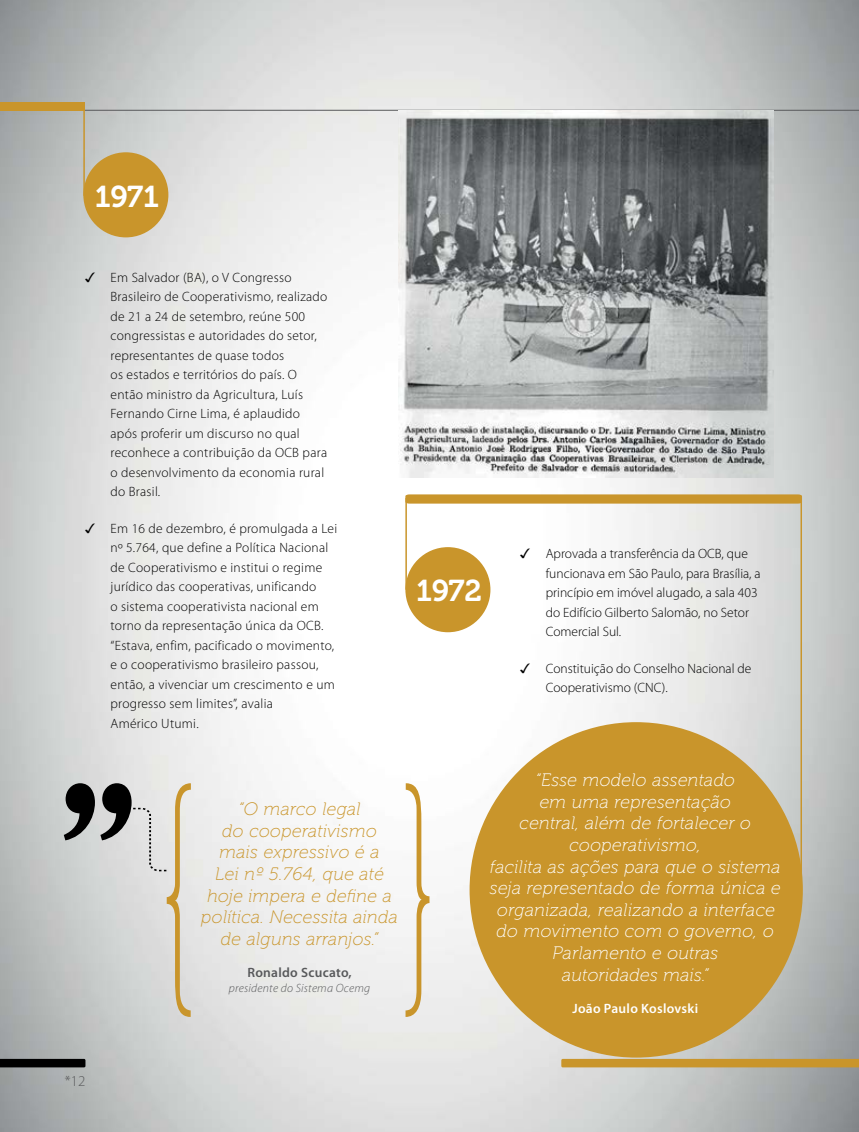
<style>
.page{position:relative;width:859px;height:1132px;background:#fff}
.page>*{position:absolute;margin:0;border:0;box-sizing:border-box;transform-origin:0 0}
.t1{font:30px "Museo 700";letter-spacing:-.015em;color:#fff}
.t2{font:italic 18px/21.6px "Museo 100";letter-spacing:.02em;color:#fff;text-align:center}
.t3{font:italic 18px/21.6px "Museo 100";letter-spacing:.02em;color:#c9952b;text-align:center}
.t4{font:300 15px "Myriad Pro";color:#58595b}
.t5{font:300 13.5px/19.5px "Myriad Pro";letter-spacing:.02em;color:#000}
.t6{font:300 13.5px/19.5px "Myriad Pro";color:#000}
.t7{font:600 13.5px "Myriad Pro";letter-spacing:.02em;color:#fff}
.t8{font:600 13.5px "Myriad Pro";letter-spacing:.02em;color:#58595b}
.t9{font:italic 300 12px "Myriad Pro";letter-spacing:.02em;color:#58595b}
</style>
<div class="page">
<img style="left:0;top:0;width:859px;height:1131px">
<svg style="left:561px;top:1058px;width:298px;height:8px;background:#c7993b"></svg>
<svg style="left:0;top:1058px;width:85px;height:8px"></svg>
<hr style="left:0;top:110px;width:859px;height:1px;background:#58595b">
<div style="left:0;top:102px;width:85px;height:9px;background:#c9952b"></div>
<img style="left:398px;top:111px;width:376px;height:366px">
<div style="left:83px;top:152px;width:85px;height:85px;background:#c9952b;border-radius:50%"></div>
<hr style="left:83px;top:103px;width:2px;height:93px;background:#c9952b">
<svg style="left:405px;top:494px;width:397px;height:9px;background:#ca9934"></svg>
<div style="left:405px;top:547px;width:85px;height:85px;background:#c9952b;border-radius:50%"></div>
<hr style="left:405px;top:497px;width:2px;height:92px;background:#c9952b">
<hr style="left:800px;top:497px;width:2px;height:398px;background:#c9952b">
<div style="left:470px;top:722px;width:333px;height:335px;background:#c9952b;border-radius:50%"></div>
<svg style="left:405px;top:783px;width:24px;height:233px"></svg>
<svg style="left:64px;top:783px;width:127px;height:233px;background:#c5c4bf"></svg>
<svg style="left:85px;top:272px;width:10px;height:10px"></svg>
<svg style="left:85px;top:523px;width:10px;height:9px"></svg>
<svg style="left:520px;top:548px;width:10px;height:10px"></svg>
<svg style="left:520px;top:662px;width:10px;height:10px"></svg>
<h1 class="t1" style="left:95px;top:179px;width:66px">1971</h1>
<p class="t4" style="left:65px;top:1072px;width:22px">*12</p>
<p class="t5" style="left:111px;top:267px;width:218px">Em Salvador (BA), o V Congresso<br>Brasileiro de Cooperativismo, realizado de 21 a 24 de setembro, reúne 500 congressistas e autoridades do setor, representantes de quase todos<br>os estados e territórios do país. O então ministro da Agricultura, Luís<br>Fernando Cirne Lima, é aplaudido após proferir um discurso no qual reconhece a contribuição da OCB para o desenvolvimento da economia rural do Brasil.</p>
<p class="t5" style="left:111px;top:518px;width:228px">Em 16 de dezembro, é promulgada a Lei nº 5.764, que define a Política Nacional de Cooperativismo e institui o regime jurídico das cooperativas, unificando<br>o sistema cooperativista nacional em torno da representação única da OCB. “Estava, enfim, pacificado o movimento, e o cooperativismo brasileiro passou, então, a vivenciar um crescimento e um progresso sem limites”, avalia<br>Américo Utumi.</p>
<h2 class="t3" style="left:201px;top:798px;width:198px">“O marco legal<br>do cooperativismo mais expressivo é a<br>Lei nº 5.764, que até hoje impera e define a política. Necessita ainda de alguns arranjos.”</h2>
<p class="t8" style="left:247px;top:965px;width:106px">Ronaldo Scucato,</p>
<p class="t9" style="left:229px;top:981px;width:143px">presidente do Sistema Ocemg</p>
<h1 class="t1" style="left:416px;top:574px;width:67px">1972</h1>
<p class="t6" style="left:546px;top:544px;width:216px">Aprovada a transferência da OCB, que funcionava em São Paulo, para Brasília, a princípio em imóvel alugado, a sala 403 do Edifício Gilberto Salomão, no Setor Comercial Sul.</p>
<p class="t6" style="left:546px;top:658px;width:207px">Constituição do Conselho Nacional de<br>Cooperativismo (CNC).</p>
<p class="t2" style="left:490px;top:769px;width:292px">“Esse modelo assentado<br>em uma representação<br>central, além de fortalecer o cooperativismo,<br>facilita as ações para que o sistema seja representado de forma única e organizada, realizando a interface do movimento com o governo, o<br>Parlamento e outras<br>autoridades mais.”</p>
<p class="t7" style="left:572px;top:1000px;width:127px">João Paulo Koslovski</p>
</div>
